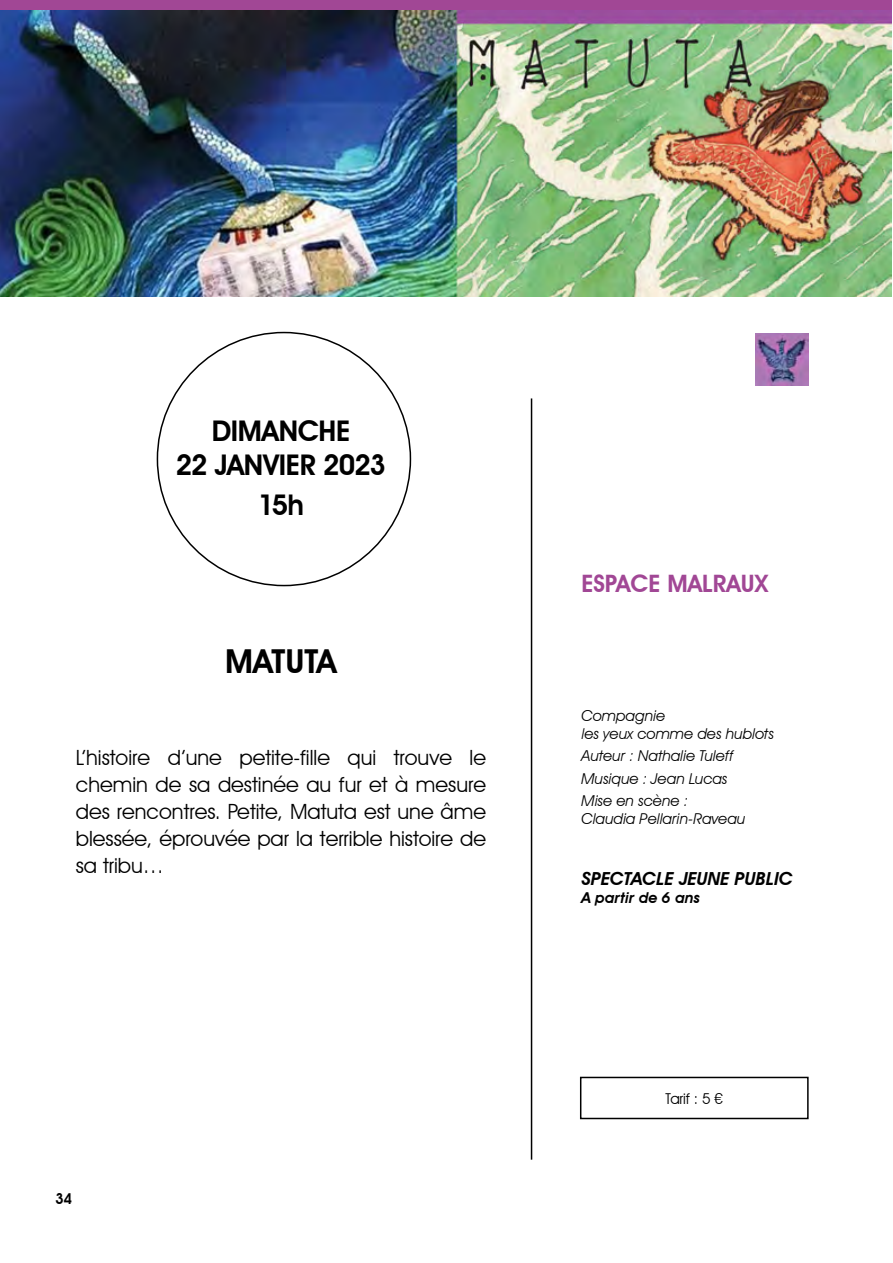
<style>
.page{position:relative;width:893px;height:1263px;background:#fff}
.page>*{position:absolute;margin:0;border:0;box-sizing:border-box;transform-origin:0 0}
.t1{font:600 33px "Avant Garde IT Cby BT";color:#000}
.t2{font:600 28.5px/34.2px "Avant Garde IT Cby BT";letter-spacing:-.015em;color:#000;text-align:center}
.t3{font:600 24px "Avant Garde IT Cby BT";color:#a14795}
.t4{font:21px/27px "Avant Garde IT Cby BT";color:#000;text-align:justify}
.t5{font:italic 600 18px "Avant Garde IT Cby BT";color:#000}
.t6{font:italic 15px/22.2px "Avant Garde IT Cby BT";color:#000}
.t7{font:italic 600 15px "Avant Garde IT Cby BT";color:#000}
.t8{font:15px "Avant Garde IT Cby BT";letter-spacing:-.01em;color:#000}
.t9{font:600 15px "Avant Garde IT Cby BT";color:#000}
</style>
<div class="page">
<img style="left:756px;top:333px;width:53px;height:53px">
<hr style="left:531px;top:398px;width:1px;height:762px;background:#000">
<div style="left:580px;top:1077px;width:229px;height:42px;border:2px solid #000"></div>
<div style="left:0;top:0;width:891px;height:296px;background:#a14795"></div>
<img style="left:0;top:10px;width:891px;height:286px">
<h2 class="t2" style="left:176px;top:413px;width:212px">DIMANCHE<br>22 JANVIER 2023</h2>
<h2 class="t2" style="left:258px;top:487px;width:48px">15h</h2>
<h1 class="t1" style="left:225px;top:641px;width:113px">MATUTA</h1>
<p class="t4" style="left:76px;top:744px;width:412px">L’histoire d’une petite-fille qui trouve le chemin de sa destinée au fur et à mesure des rencontres. Petite, Matuta est une âme blessée, éprouvée par la terrible histoire de sa tribu…</p>
<p class="t9" style="left:55px;top:1190px;width:19px">34</p>
<p class="t3" style="left:581px;top:569px;width:189px">ESPACE MALRAUX</p>
<p class="t6" style="left:581px;top:707px;width:194px;line-height:18px">Compagnie<br>les yeux comme des hublots</p>
<p class="t6" style="left:581px;top:745px;width:153px">Auteur : Nathalie Tuleff<br>Musique : Jean Lucas<br>Mise en scène :</p>
<p class="t6" style="left:581px;top:807px;width:165px">Claudia Pellarin-Raveau</p>
<p class="t5" style="left:581px;top:868px;width:213px">SPECTACLE JEUNE PUBLIC</p>
<p class="t7" style="left:581px;top:889px;width:120px">A partir de 6 ans</p>
<p class="t8" style="left:666px;top:1089px;width:59px">Tarif : 5 €</p>
</div>
